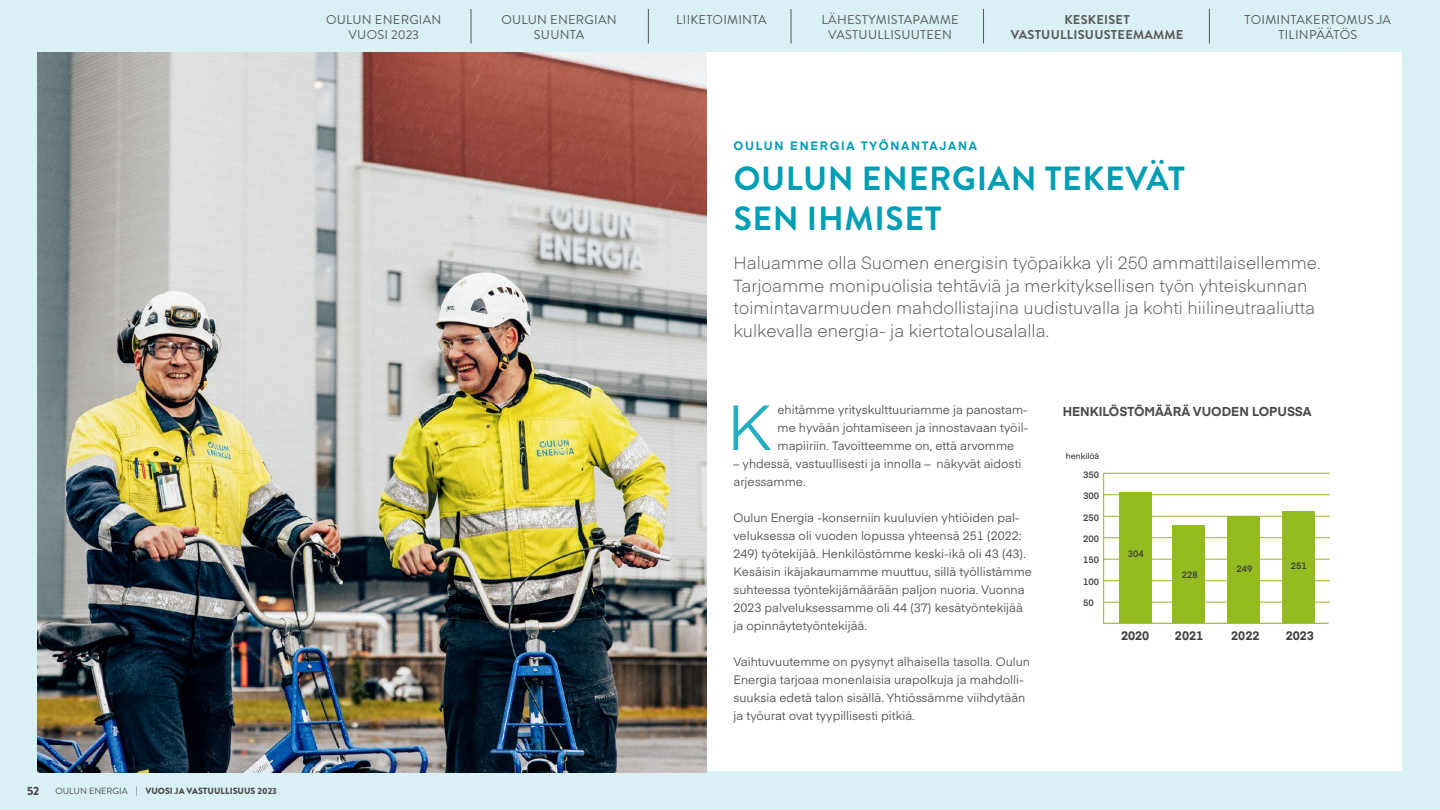
<style>
.page{position:relative;width:1440px;height:810px;background:#fff}
.page>*{position:absolute;margin:0;border:0;box-sizing:border-box;transform-origin:0 0}
.Leipis_anfangi{font:62.7px "Eina 01";color:#26adc0}
.t1{font:700 33.53px/40px "Brandon Grotesque";letter-spacing:.02em;color:#009eb5}
.ingressi{font:300 17.25px/22.5px "Eina 01";color:#4a4a49}
.t2{font:12.75px/15.3px "Brandon Grotesque";letter-spacing:.02em;color:#575756;text-align:center}
.t3{font:700 12.75px/15.3px "Brandon Grotesque";letter-spacing:.02em;color:#575756;text-align:center}
.Graafiotsikko_pieni{font:700 12.75px "Eina 01";color:#4a4a49}
.t4{font:700 12.15px "Eina 01";color:#404040}
.leipis_alku{font:12px/18px "Eina 01";color:#4a4a49}
.Leipis_anfangi-2{font:12px/18px "Eina 01";color:#4a4a49;text-align:justify}
.yläotsikko{font:700 12px "Eina 01";letter-spacing:.15em;color:#009eb5}
.t5{font:900 12px "Brandon Grotesque";color:#4a4a49}
.t6{font:600 9.15px "Eina 01";color:#404040}
.t7{font:900 9px "Brandon Grotesque";color:#4a4a49}
.t8{font:8.32px "Eina 01";color:#000}
.s1{font-weight:400}
</style>
<div class="page">
<div style="left:1px;top:0;width:1439px;height:810px;background:#d9f0f4"></div>
<div style="left:38px;top:52px;width:1364px;height:719px;background:#fff"></div>
<hr style="left:1104px;top:623px;width:224px;height:1px;background:#94bb20">
<hr style="left:1103px;top:473px;width:1px;height:151px;background:#94bb20">
<hr style="left:1104px;top:602px;width:226px;height:1px;background:#94bb20">
<hr style="left:1104px;top:580px;width:226px;height:1px;background:#94bb20">
<hr style="left:1104px;top:559px;width:226px;height:1px;background:#94bb20">
<hr style="left:1104px;top:538px;width:226px;height:1px;background:#94bb20">
<hr style="left:1104px;top:516px;width:226px;height:1px;background:#94bb20">
<hr style="left:1104px;top:495px;width:226px;height:1px;background:#94bb20">
<hr style="left:1104px;top:473px;width:226px;height:1px;background:#94bb20">
<div style="left:1119px;top:492px;width:33px;height:131px;background:#94bb20"></div>
<div style="left:1173px;top:525px;width:32px;height:98px;background:#94bb20"></div>
<div style="left:1228px;top:516px;width:32px;height:107px;background:#94bb20"></div>
<div style="left:1282px;top:512px;width:33px;height:111px;background:#94bb20"></div>
<img style="left:38px;top:53px;width:668px;height:719px">
<hr style="left:471px;top:9px;width:1px;height:35px;background:#575756">
<hr style="left:648px;top:9px;width:1px;height:35px;background:#575756">
<hr style="left:791px;top:9px;width:1px;height:35px;background:#575756">
<hr style="left:983px;top:9px;width:1px;height:35px;background:#575756">
<hr style="left:1209px;top:9px;width:1px;height:35px;background:#575756">
<p class="t5" style="left:27px;top:782px;width:14px">52</p>
<p class="t7" style="left:56px;top:784px;width:223px"><span class="s1">OULUN ENERGIA |</span> VUOSI JA VASTUULLISUUS 2023</p>
<p class="t2" style="left:326px;top:12px;width:117px">OULUN ENERGIAN<br>VUOSI 2023</p>
<p class="t2" style="left:501px;top:12px;width:117px">OULUN ENERGIAN<br>SUUNTA</p>
<p class="t2" style="left:676px;top:12px;width:92px">LIIKETOIMINTA</p>
<p class="t2" style="left:821px;top:12px;width:139px">LÄHESTYMISTAPAMME<br>VASTUULLISUUTEEN</p>
<p class="t3" style="left:1011px;top:12px;width:174px">KESKEISET<br>VASTUULLISUUSTEEMAMME</p>
<p class="t2" style="left:1245px;top:12px;width:148px">TOIMINTAKERTOMUS JA<br>TILINPÄÄTÖS</p>
<p class="yläotsikko" style="left:734px;top:137px;width:245px">OULUN ENERGIA TYÖNANTAJANA</p>
<h2 class="t1" style="left:734px;top:159px;width:453px">OULUN ENERGIAN TEKEVÄT<br>SEN IHMISET</h2>
<p class="ingressi" style="left:734px;top:251px;width:589px">Haluamme olla Suomen energisin työpaikka yli 250 ammattilaisellemme.<br>Tarjoamme monipuolisia tehtäviä ja merkityksellisen työn yhteiskunnan toimintavarmuuden mahdollistajina uudistuvalla ja kohti hiilineutraaliutta kulkevalla energia- ja kiertotalousalalla.</p>
<p class="Leipis_anfangi" style="left:727px;top:381px;width:46px">K</p>
<p class="Leipis_anfangi-2" style="left:778px;top:400px;width:252px">ehitämme yrityskulttuuriamme ja panostam&shy;me hyvään johtamiseen ja innostavaan työil&shy;mapiiriin. Tavoitteemme on, että arvomme</p>
<p class="Leipis_anfangi-2" style="left:734px;top:454px;width:290px">– yhdessä, vastuullisesti ja innolla – näkyvät aidosti arjessamme.</p>
<p class="leipis_alku" style="left:734px;top:508px;width:300px">Oulun Energia -konserniin kuuluvien yhtiöiden pal&shy;veluksessa oli vuoden lopussa yhteensä 251 (2022:<br>249) työtekijää. Henkilöstömme keski-ikä oli 43 (43).<br>Kesäisin ikäjakaumamme muuttuu, sillä työllistämme suhteessa työntekijämäärään paljon nuoria. Vuonna 2023 palveluksessamme oli 44 (37) kesätyöntekijää ja opinnäytetyöntekijää.</p>
<p class="leipis_alku" style="left:734px;top:652px;width:298px">Vaihtuvuutemme on pysynyt alhaisella tasolla. Oulun Energia tarjoaa monenlaisia urapolkuja ja mahdolli&shy;suuksia edetä talon sisällä. Yhtiössämme viihdytään ja työurat ovat tyypillisesti pitkiä.</p>
<p class="Graafiotsikko_pieni" style="left:1063px;top:402px;width:250px">HENKILÖSTÖMÄÄRÄ VUODEN LOPUSSA</p>
<p class="t8" style="left:1066px;top:449px;width:35px">henkilöä</p>
<p class="t6" style="left:1083px;top:468px;width:17px">350</p>
<p class="t6" style="left:1083px;top:489px;width:17px">300</p>
<p class="t6" style="left:1083px;top:510px;width:17px">250</p>
<p class="t6" style="left:1083px;top:532px;width:17px">200</p>
<p class="t6" style="left:1083px;top:553px;width:17px">150</p>
<p class="t6" style="left:1083px;top:575px;width:17px">100</p>
<p class="t6" style="left:1083px;top:596px;width:12px">50</p>
<p class="t6" style="left:1128px;top:547px;width:17px">304</p>
<p class="t6" style="left:1182px;top:568px;width:17px">228</p>
<p class="t6" style="left:1237px;top:562px;width:17px">249</p>
<p class="t6" style="left:1291px;top:559px;width:17px">251</p>
<p class="t4" style="left:1121px;top:627px;width:30px">2020</p>
<p class="t4" style="left:1175px;top:627px;width:30px">2021</p>
<p class="t4" style="left:1231px;top:627px;width:30px">2022</p>
<p class="t4" style="left:1286px;top:627px;width:30px">2023</p>
</div>
